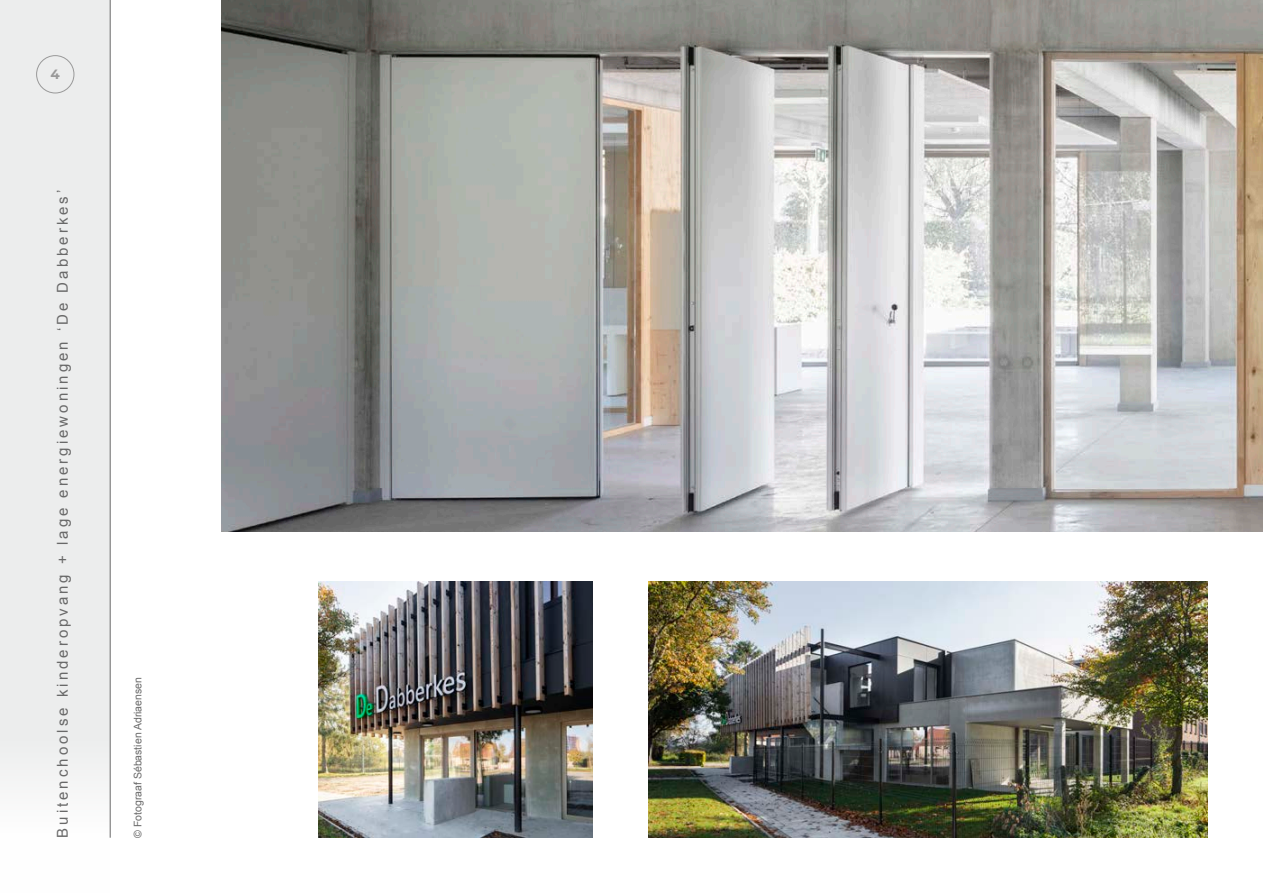
<style>
.page{position:relative;width:1263px;height:893px;background:#fff}
.page>*{position:absolute;margin:0;border:0;box-sizing:border-box;transform-origin:0 0}
.t1{font:15px "Arial";letter-spacing:.2em;color:#696969}
.t2{font:700 13.5px "Montserrat";color:#999}
.t3{font:10.5px "Arial";color:#696969}
</style>
<div class="page">
<div style="left:0;top:0;width:110px;height:893px;background:#eceded"></div>
<hr style="left:110px;top:0;width:1px;height:838px;background:#686868">
<img style="left:221px;top:0;width:1042px;height:531px">
<img style="left:318px;top:582px;width:275px;height:256px">
<img style="left:648px;top:582px;width:560px;height:256px">
<div style="left:36px;top:55px;width:38px;height:38px;border:1px solid #999;border-radius:50%"></div>
<p class="t2" style="left:51px;top:64px;width:11px">4</p>
<p class="t1" style="left:53px;top:838px;width:649px;rotate:-90deg">Buitenchoolse kinderopvang + lage energiewoningen ‘De Dabberkes’</p>
<p class="t3" style="left:131px;top:838px;width:162px;rotate:-90deg">© Fotograaf Sébastien Adriaensen</p>
</div>
